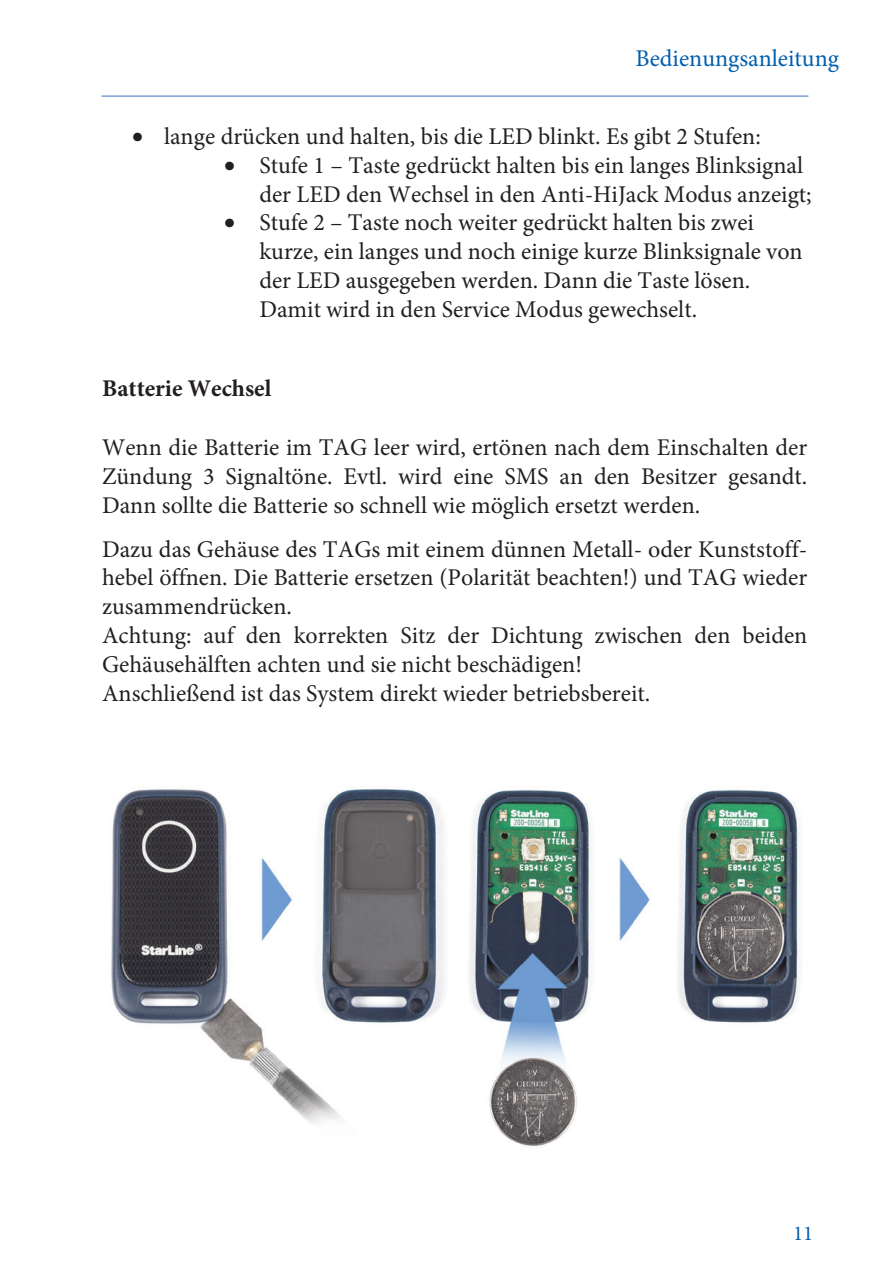
<style>
.page{position:relative;width:893px;height:1276px;background:#fff}
.page>*{position:absolute;margin:0;border:0;box-sizing:border-box;transform-origin:0 0}
.t1{font:24px/28.8px "Minion Pro";color:#231f20}
.t2{font:24px "Minion Pro";color:#015fae}
.t3{font:700 24px "Minion Pro";color:#231f20}
.t4{font:21px "Minion Pro";color:#015fae}
</style>
<div class="page">
<hr style="left:102px;top:95px;width:706px;height:2px;background:#7e9ed2">
<img style="left:111px;top:789px;width:690px;height:358px">
<p class="t2" style="left:636px;top:42px;width:205px">Bedienungsanleitung</p>
<p class="t1" style="left:132px;top:122px;width:630px">• lange drücken und halten, bis die LED blinkt. Es gibt 2 Stufen:</p>
<p class="t1" style="left:259px;top:151px;width:554px;text-indent:-35px">• Stufe 1 – Taste gedrückt halten bis ein langes Blinksignal der LED den Wechsel in den Anti-HiJack Modus anzeigt;</p>
<p class="t1" style="left:259px;top:208px;width:545px;text-indent:-35px">• Stufe 2 – Taste noch weiter gedrückt halten bis zwei kurze, ein langes und noch einige kurze Blinksignale von der LED ausgegeben werden. Dann die Taste lösen.<br>Damit wird in den Service Modus gewechselt.</p>
<p class="t3" style="left:102px;top:372px;width:171px">Batterie Wechsel</p>
<p class="t1" style="left:102px;top:433px;width:707px;text-align:justify">Wenn die Batterie im TAG leer wird, ertönen nach dem Einschalten der Zündung 3 Signaltöne. Evtl. wird eine SMS an den Besitzer gesandt.<br>Dann sollte die Batterie so schnell wie möglich ersetzt werden.</p>
<p class="t1" style="left:102px;top:534px;width:707px">Dazu das Gehäuse des TAGs mit einem dünnen Metall- oder Kunststoff&shy;hebel öffnen. Die Batterie ersetzen (Polarität beachten!) und TAG wieder zusammendrücken.<br>Achtung: auf den korrekten Sitz der Dichtung zwischen den beiden Gehäusehälften achten und sie nicht beschädigen!<br>Anschließend ist das System direkt wieder betriebsbereit.</p>
<p class="t4" style="left:793px;top:1219px;width:22px">11</p>
</div>
